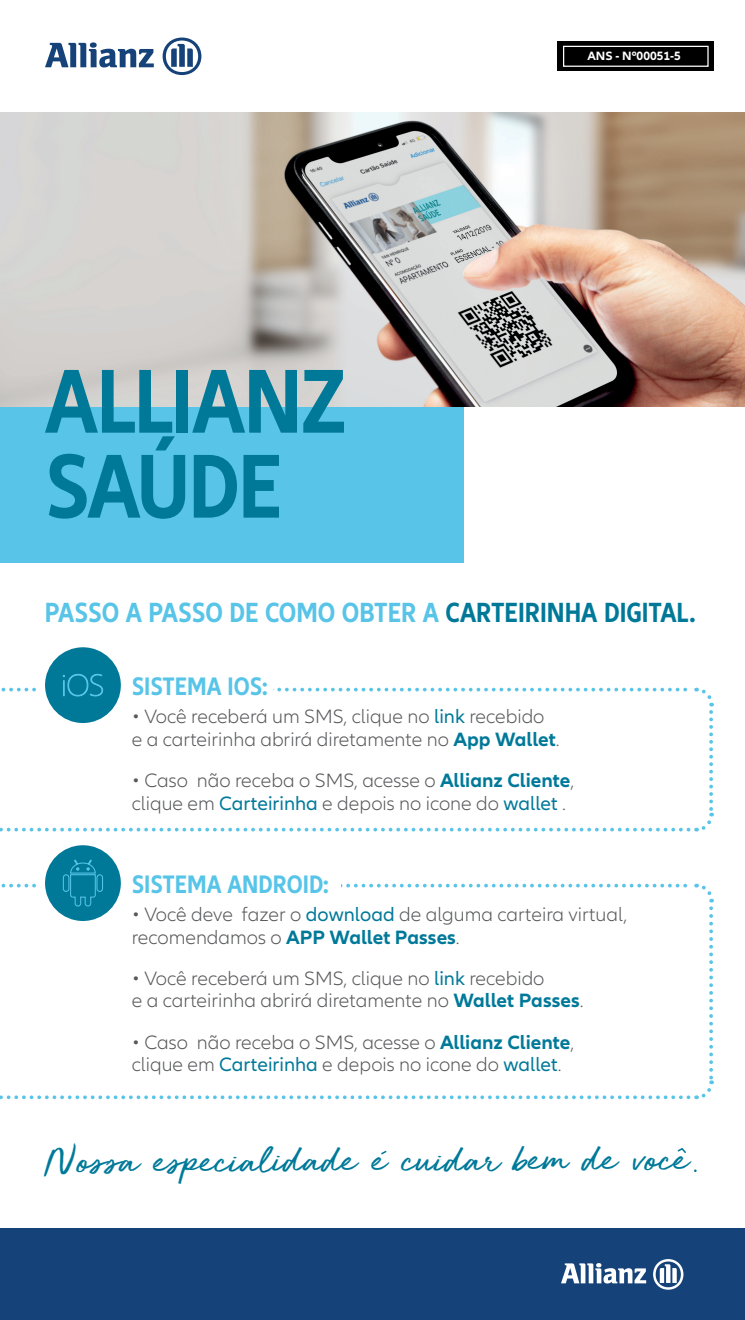
<style>
.page{position:relative;width:745px;height:1320px;background:#fff}
.page>*{position:absolute;margin:0;border:0;box-sizing:border-box;transform-origin:0 0}
.t1{font:700 condensed 94px/84.9px "Allianz Neo";letter-spacing:-.02em;color:#007999}
.t2{font:45.25px "Golden Plains";letter-spacing:-.01em;color:#007999}
.t3{font:700 condensed 28.75px "Allianz Neo";color:#57c4e8}
.t4{font:700 condensed 26.25px "Allianz Neo";color:#57c4e8}
.t5{font:300 20px/22.5px "Allianz Neo";color:#57585a}
.t6{font:700 12.5px "Allianz Neo";color:#fff}
.s1{color:#007999}
.s2{font-weight:400;color:#007999}
.s3{font-weight:700;color:#007999}
</style>
<div class="page">
<svg style="left:45px;top:42px;width:109px;height:25px"></svg>
<svg style="left:162px;top:38px;width:39px;height:37px"></svg>
<div style="left:0;top:406px;width:463px;height:157px;background:#57c4e8"></div>
<img style="left:0;top:113px;width:744px;height:293px">
<div style="left:45px;top:647px;width:76px;height:76px;background:#007999;border-radius:50%"></div>
<div style="left:45px;top:845px;width:76px;height:75px;background:#007999;border-radius:50%"></div>
<svg style="left:0;top:664px;width:714px;height:168px"></svg>
<svg style="left:0;top:858px;width:714px;height:242px"></svg>
<svg style="left:381px;top:1150px;width:6px;height:5px"></svg>
<svg style="left:677px;top:1148px;width:9px;height:5px"></svg>
<div style="left:0;top:1227px;width:744px;height:92px;background:#154379"></div>
<svg style="left:561px;top:1263px;width:84px;height:21px"></svg>
<svg style="left:653px;top:1259px;width:31px;height:31px"></svg>
<div style="left:557px;top:42px;width:156px;height:29px;background:#000001"></div>
<div style="left:562px;top:46px;width:146px;height:21px;border:1px solid #fff"></div>
<h1 class="t1" style="left:45px;top:361px;width:303px">ALLIANZ<br>SAÚDE</h1>
<p class="t6" style="left:587px;top:49px;width:95px">ANS - Nº00051-5</p>
<h3 class="t3" style="left:45px;top:596px;width:651px">PASSO A PASSO DE COMO OBTER A <span class="s1">CARTEIRINHA DIGITAL.</span></h3>
<h3 class="t4" style="left:132px;top:671px;width:137px">SISTEMA IOS:</h3>
<p class="t5" style="left:132px;top:705px;width:429px">• Você receberá um SMS, clique no <span class="s2">link</span> recebido e a carteirinha abrirá diretamente no <span class="s3">App Wallet</span>.</p>
<p class="t5" style="left:132px;top:769px;width:443px">• Caso não receba o SMS, acesse o <span class="s3">Allianz Cliente</span>, clique em <span class="s2">Carteirinha</span> e depois no icone do <span class="s2">wallet</span> .</p>
<h3 class="t4" style="left:132px;top:869px;width:198px">SISTEMA ANDROID:</h3>
<p class="t5" style="left:132px;top:903px;width:496px">• Você deve fazer o <span class="s2">download</span> de alguma carteira virtual, recomendamos o <span class="s3">APP Wallet Passes</span>.</p>
<p class="t5" style="left:132px;top:967px;width:453px">• Você receberá um SMS, clique no <span class="s2">link</span> recebido<br>e a carteirinha abrirá diretamente no <span class="s3">Wallet Passes</span>.</p>
<p class="t5" style="left:132px;top:1031px;width:443px">• Caso não receba o SMS, acesse o <span class="s3">Allianz Cliente</span>, clique em <span class="s2">Carteirinha</span> e depois no icone do <span class="s2">wallet</span>.</p>
<h2 class="t2" style="left:45px;top:1136px;width:645px">Nossa especialidade e cuidar bem de voce</h2>
</div>
